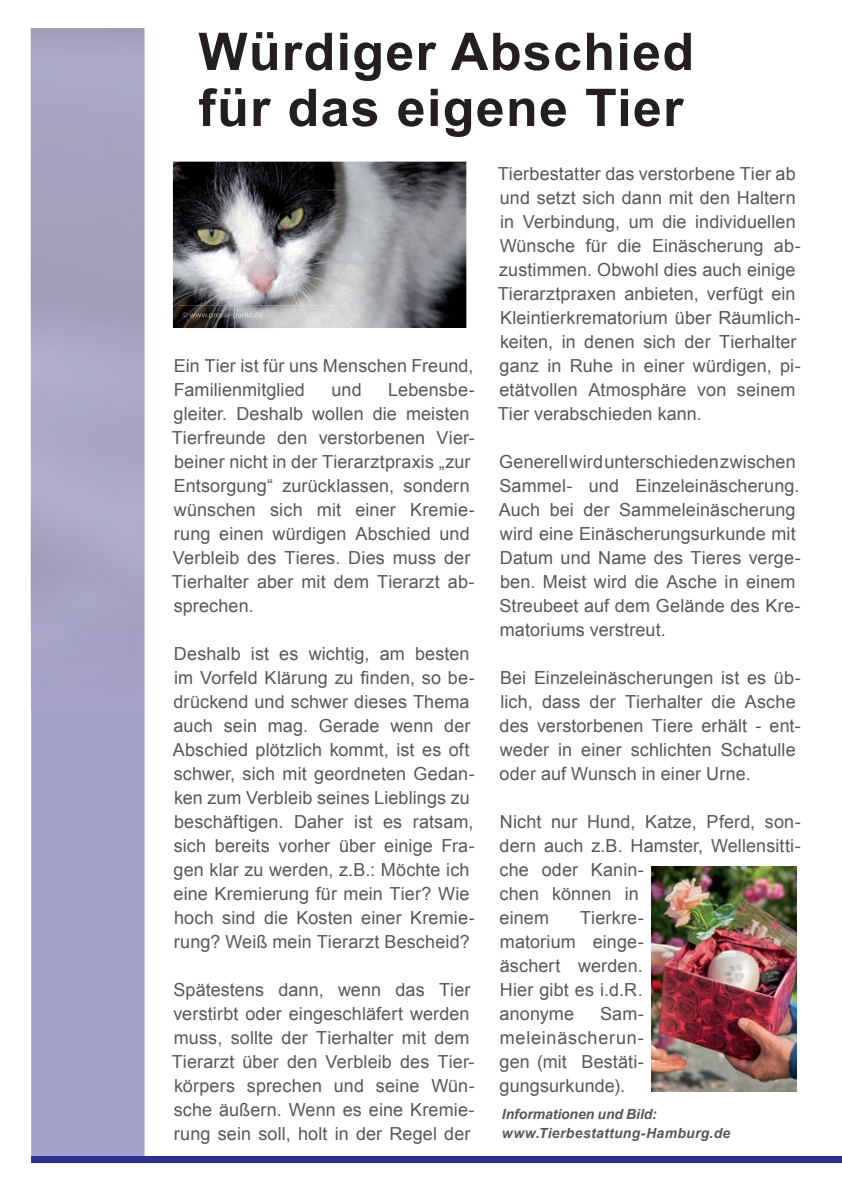
<style>
.page{position:relative;width:842px;height:1191px;background:#fff}
.page>*{position:absolute;margin:0;border:0;box-sizing:border-box;transform-origin:0 0}
.t1{font:700 52px/56px "Arial";letter-spacing:.025em;color:#231f20}
.t2{font:18px/24px "Arial";letter-spacing:.005em;color:#57585a}
.t3{font:italic 700 14px/19.4px "Arial";letter-spacing:.015em;color:#57585a}
</style>
<div class="page">
<div style="left:31px;top:28px;width:114px;height:1129px;background:#a5a2ca"></div>
<div style="left:31px;top:1157px;width:811px;height:6px;background:#2e3092"></div>
<img style="left:31px;top:28px;width:113px;height:680px">
<img style="left:173px;top:162px;width:293px;height:166px">
<img style="left:651px;top:866px;width:146px;height:225px">
<img style="left:178px;top:305px;width:172px;height:23px">
<img style="left:178px;top:359px;width:159px;height:2px">
<img style="left:183px;top:312px;width:79px;height:7px">
<h1 class="t1" style="left:198px;top:25px;width:497px">Würdiger Abschied für das eigene Tier</h1>
<p class="t2" style="left:174px;top:354px;width:301px">Ein Tier ist für uns Menschen Freund,<br>Familienmitglied</p>
<p class="t2" style="left:172px;top:378px;width:304px;text-indent:217px">Lebensbe&shy;gleiter. Deshalb wollen die meisten<br>Tierfreunde den verstorbenen Vier&shy;beiner nicht in der Tierarztpraxis „zur<br>Entsorgung“ zurücklassen, sondern wünschen sich mit einer Kremie&shy;rung einen würdigen Abschied und<br>Verbleib des Tieres. Dies muss der<br>Tierhalter aber mit dem Tierarzt ab&shy;sprechen.</p>
<p class="t2" style="left:173px;top:642px;width:303px">Deshalb ist es wichtig, am besten im Vorfeld Klärung zu finden, so be&shy;drückend und schwer dieses Thema auch sein mag. Gerade wenn der Abschied plötzlich kommt, ist es oft schwer, sich mit geordneten Gedan&shy;ken zum Verbleib seines Lieblings zu beschäftigen. Daher ist es ratsam, sich bereits vorher über einige Fra&shy;gen klar zu werden, z.B.: Möchte ich eine Kremierung für mein Tier? Wie hoch sind die Kosten einer Kremie&shy;rung? Weiß mein Tierarzt Bescheid?</p>
<p class="t2" style="left:172px;top:978px;width:304px">Spätestens dann, wenn das Tier verstirbt oder eingeschläfert werden muss, sollte der Tierhalter mit dem Tierarzt über den Verbleib des Tier&shy;körpers sprechen und seine Wün&shy;sche äußern. Wenn es eine Kremie&shy;rung sein soll, holt in der Regel der</p>
<p class="t2" style="left:331px;top:378px;width:32px">und</p>
<p class="t2" style="left:498px;top:162px;width:304px">Tierbestatter das verstorbene Tier ab und setzt sich dann mit den Haltern in Verbindung, um die individuellen Wünsche für die Einäscherung ab&shy;zustimmen. Obwohl dies auch einige Tierarztpraxen anbieten, verfügt ein Kleintierkrematorium über Räumlich&shy;keiten, in denen sich der Tierhalter ganz in Ruhe in einer würdigen, pi&shy;etätvollen Atmosphäre von seinem Tier verabschieden kann.</p>
<p class="t2" style="left:499px;top:450px;width:303px">Generell wird unterschieden zwischen Sammel- und Einzeleinäscherung.<br>Auch bei der Sammeleinäscherung wird eine Einäscherungsurkunde mit Datum und Name des Tieres verge&shy;ben. Meist wird die Asche in einem Streubeet auf dem Gelände des Kre&shy;matoriums verstreut.</p>
<p class="t2" style="left:500px;top:666px;width:303px">Bei Einzeleinäscherungen ist es üb&shy;lich, dass der Tierhalter die Asche des verstorbenen Tiere erhält - ent&shy;weder in einer schlichten Schatulle oder auf Wunsch in einer Urne.</p>
<p class="t2" style="left:499px;top:810px;width:303px">Nicht nur Hund, Katze, Pferd, son&shy;dern auch z.B. Hamster, Wellensitti&shy;che oder Kanin-<br>chen können in<br>einem</p>
<p class="t2" style="left:500px;top:905px;width:146px;text-align:justify;text-indent:80px">Tierkre&shy;matorium einge&shy;äschert werden.<br>Hier gibt es i.d.R. anonyme</p>
<p class="t2" style="left:500px;top:1001px;width:146px;text-align:justify;text-indent:100px">Sam&shy;meleinäscherun&shy;gen (mit Bestäti&shy;gungsurkunde).</p>
<p class="t3" style="left:502px;top:1104px;width:230px">Informationen und Bild: www.Tierbestattung-Hamburg.de</p>
</div>
